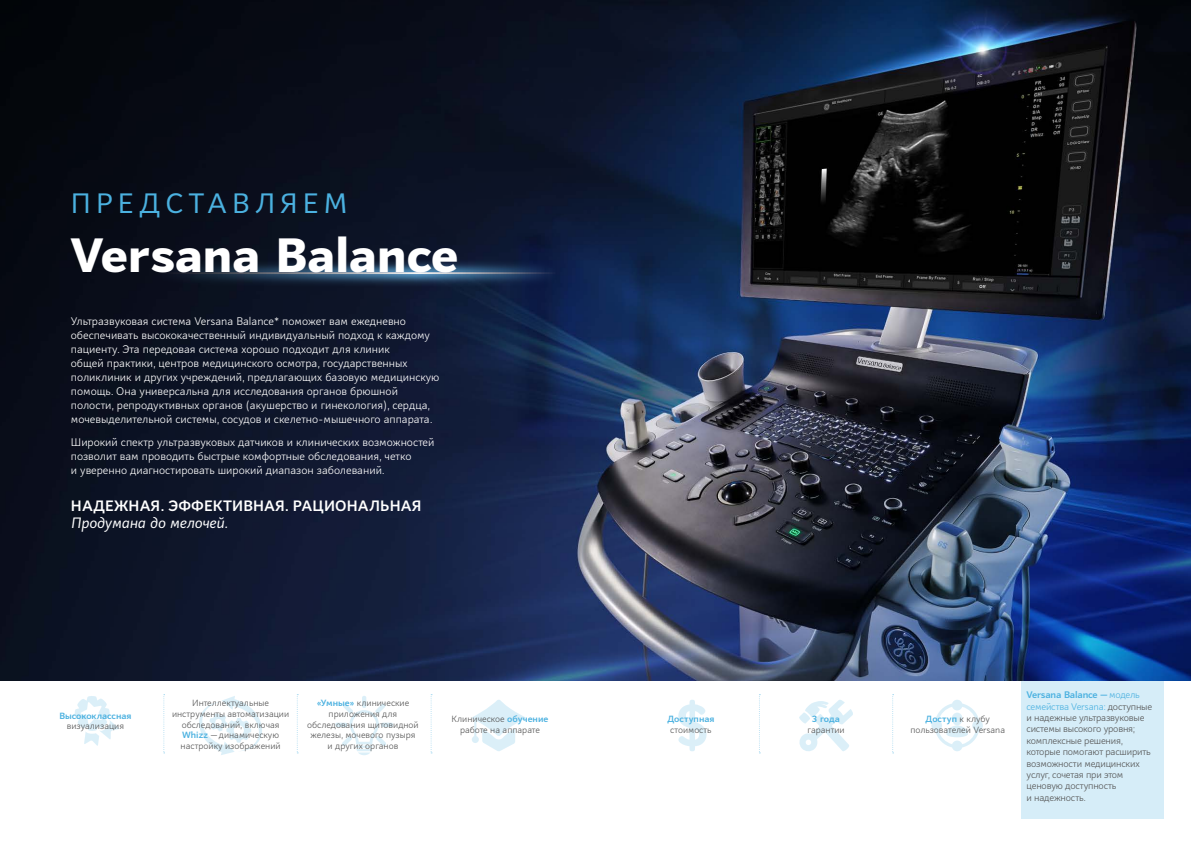
<style>
.page{position:relative;width:1191px;height:842px;background:#fff}
.page>*{position:absolute;margin:0;border:0;box-sizing:border-box;transform-origin:0 0}
.t1{font:800 48px "Mediator";color:#fff}
.t2{font:28px "Mediator";letter-spacing:.18em;color:#4bb1e0}
.t3{font:700 15px "Mediator";letter-spacing:.01em;color:#fff}
.t4{font:italic 15px "Mediator";color:#fff}
.t5{font:300 11px/14px "Mediator";color:#fff}
.t6{font:300 9.5px/11.4px "Mediator";letter-spacing:-.02em;color:#555}
.t7{font:300 9px/10.8px "Mediator";color:#555;text-align:center}
.t8{font:700 9px "Mediator";color:#4bb1e0}
.s1{font-weight:700;color:#4bb1e0}
.s2{color:#4bb1e0}
</style>
<div class="page">
<img style="left:0;top:0;width:1191px;height:680px">
<svg style="left:199px;top:696px;width:63px;height:59px"></svg>
<svg style="left:75px;top:696px;width:44px;height:50px"></svg>
<svg style="left:472px;top:700px;width:53px;height:51px"></svg>
<svg style="left:799px;top:700px;width:54px;height:51px"></svg>
<svg style="left:678px;top:700px;width:28px;height:51px"></svg>
<svg style="left:335px;top:696px;width:58px;height:59px"></svg>
<svg style="left:931px;top:700px;width:52px;height:51px"></svg>
<svg style="left:163px;top:694px;width:2px;height:59px"></svg>
<svg style="left:297px;top:694px;width:1px;height:59px"></svg>
<svg style="left:430px;top:694px;width:2px;height:59px"></svg>
<svg style="left:759px;top:694px;width:1px;height:59px"></svg>
<svg style="left:892px;top:694px;width:1px;height:59px"></svg>
<img style="left:153px;top:259px;width:403px;height:28px">
<div style="left:1020px;top:681px;width:143px;height:138px;background:#d6edf8"></div>
<h2 class="t2" style="left:71px;top:185px;width:278px">ПРЕДСТАВЛЯЕМ</h2>
<h1 class="t1" style="left:71px;top:224px;width:389px">Versana Balance</h1>
<p class="t5" style="left:71px;top:314px;width:370px">Ультразвуковая система Versana Balance* поможет вам ежедневно обеспечивать высококачественный индивидуальный подход к каждому пациенту. Эта передовая система хорошо подходит для клиник<br>общей практики, центров медицинского осмотра, государственных поликлиник и других учреждений, предлагающих базовую медицинскую помощь. Она универсальна для исследования органов брюшной полости, репродуктивных органов (акушерство и гинекология), сердца, мочевыделительной системы, сосудов и скелетно-мышечного аппарата.</p>
<p class="t5" style="left:71px;top:435px;width:365px">Широкий спектр ультразвуковых датчиков и клинических возможностей позволит вам проводить быстрые комфортные обследования, четко<br>и уверенно диагностировать широкий диапазон заболеваний.</p>
<h3 class="t3" style="left:71px;top:496px;width:352px">НАДЕЖНАЯ. ЭФФЕКТИВНАЯ. РАЦИОНАЛЬНАЯ</h3>
<h3 class="t4" style="left:71px;top:514px;width:159px">Продумана до мелочей.</h3>
<p class="t8" style="left:59px;top:710px;width:74px">Высококлассная</p>
<p class="t7" style="left:67px;top:721px;width:59px">визуализация</p>
<p class="t7" style="left:172px;top:697px;width:119px">Интеллектуальные инструменты автоматизации обследований, включая<br><span class="s1">Whizz</span> — динамическую настройку изображений</p>
<p class="t7" style="left:307px;top:697px;width:113px"><span class="s1">«Умные»</span> клинические приложения для обследования щитовидной железы, мочевого пузыря и других органов</p>
<p class="t7" style="left:451px;top:714px;width:98px">Клиническое <span class="s1">обучение </span>работе на аппарате</p>
<p class="t8" style="left:667px;top:713px;width:49px">Доступная</p>
<p class="t7" style="left:670px;top:724px;width:43px">стоимость</p>
<p class="t8" style="left:812px;top:713px;width:29px">3 года</p>
<p class="t7" style="left:807px;top:724px;width:39px">гарантии</p>
<p class="t7" style="left:910px;top:714px;width:96px"><span class="s1">Доступ</span> к клубу пользователей Versana</p>
<p class="t6" style="left:1026px;top:689px;width:127px"><span class="s1">Versana Balance —</span> <span class="s2">модель семейства Versana:</span> доступные и надежные ультразвуковые системы высокого уровня; комплексные решения, которые помогают расширить возможности медицинских услуг, сочетая при этом ценовую доступность<br>и надежность.</p>
</div>
